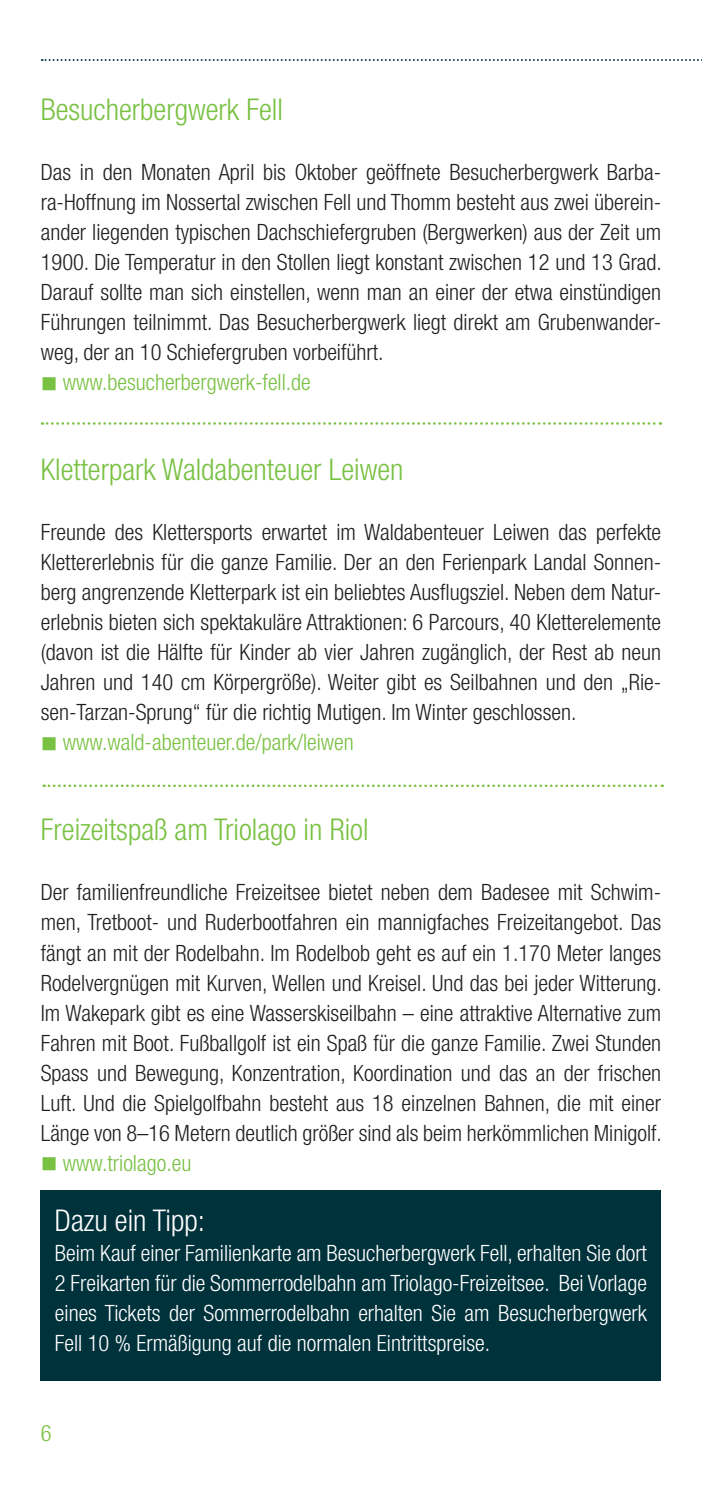
<style>
.page{position:relative;width:702px;height:1489px;background:#fff}
.page>*{position:absolute;margin:0;border:0;box-sizing:border-box;transform-origin:0 0}
.t1{font:300 condensed 30px "Helvetica Neue";color:#79c142}
.t2{font:300 condensed 30px "Helvetica Neue";color:#fff}
.t3{font:300 condensed 22.5px/30px "Helvetica Neue";color:#231f20;text-align:justify}
.t4{font:300 condensed 22.5px/30px "Helvetica Neue";color:#fff;text-align:justify}
.t5{font:300 condensed 22.5px "Helvetica Neue";color:#79c142}
</style>
<div class="page">
<svg style="left:42px;top:59px;width:660px;height:2px"></svg>
<svg style="left:42px;top:422px;width:619px;height:3px"></svg>
<svg style="left:44px;top:784px;width:618px;height:3px"></svg>
<div style="left:41px;top:1189px;width:620px;height:191px;background:#00323c"></div>
<h1 class="t1" style="left:41px;top:92px;width:244px">Besucherbergwerk Fell</h1>
<p class="t3" style="left:41px;top:157px;width:622px">Das in den Monaten April bis Oktober geöffnete Besucherbergwerk Barba&shy;ra-Hoffnung im Nossertal zwischen Fell und Thomm besteht aus zwei überein&shy;ander liegenden typischen Dachschiefergruben (Bergwerken) aus der Zeit um 1900. Die Temperatur in den Stollen liegt konstant zwischen 12 und 13 Grad.<br>Darauf sollte man sich einstellen, wenn man an einer der etwa einstündigen Führungen teilnimmt. Das Besucherbergwerk liegt direkt am Grubenwander&shy;weg, der an 10 Schiefergruben vorbeiführt.</p>
<p class="t5" style="left:41px;top:369px;width:271px">■ www.besucherbergwerk-fell.de</p>
<h1 class="t1" style="left:41px;top:452px;width:364px">Kletterpark Waldabenteuer Leiwen</h1>
<p class="t3" style="left:41px;top:517px;width:622px">Freunde des Klettersports erwartet im Waldabenteuer Leiwen das perfekte Klettererlebnis für die ganze Familie. Der an den Ferienpark Landal Sonnen&shy;berg angrenzende Kletterpark ist ein beliebtes Ausflugsziel. Neben dem Natur&shy;erlebnis bieten sich spektakuläre Attraktionen: 6 Parcours, 40 Kletterelemente (davon ist die Hälfte für Kinder ab vier Jahren zugänglich, der Rest ab neun Jahren und 140 cm Körpergröße). Weiter gibt es Seilbahnen und den „Rie&shy;sen-Tarzan-Sprung“ für die richtig Mutigen. Im Winter geschlossen.</p>
<p class="t5" style="left:41px;top:729px;width:314px">■ www.wald-abenteuer.de/park/leiwen</p>
<h1 class="t1" style="left:41px;top:812px;width:329px">Freizeitspaß am Triolago in Riol</h1>
<p class="t3" style="left:41px;top:877px;width:622px">Der familienfreundliche Freizeitsee bietet neben dem Badesee mit Schwim&shy;men, Tretboot- und Ruderbootfahren ein mannigfaches Freizeitangebot. Das fängt an mit der Rodelbahn. Im Rodelbob geht es auf ein 1.170 Meter langes Rodelvergnügen mit Kurven, Wellen und Kreisel. Und das bei jeder Witterung.<br>Im Wakepark gibt es eine Wasserskiseilbahn – eine attraktive Alternative zum Fahren mit Boot. Fußballgolf ist ein Spaß für die ganze Familie. Zwei Stunden Spass und Bewegung, Konzentration, Koordination und das an der frischen Luft. Und die Spielgolfbahn besteht aus 18 einzelnen Bahnen, die mit einer Länge von 8–16 Metern deutlich größer sind als beim herkömmlichen Minigolf.</p>
<p class="t5" style="left:41px;top:1149px;width:152px">■ www.triolago.eu</p>
<h1 class="t2" style="left:55px;top:1202px;width:151px">Dazu ein Tipp:</h1>
<p class="t4" style="left:55px;top:1237px;width:593px">Beim Kauf einer Familienkarte am Besucherbergwerk Fell, erhalten Sie dort 2 Freikarten für die Sommerrodelbahn am Triolago-Freizeitsee. Bei Vorlage eines Tickets der Sommerrodelbahn erhalten Sie am Besucherbergwerk Fell 10 % Ermäßigung auf die normalen Eintrittspreise.</p>
<p class="t5" style="left:41px;top:1419px;width:12px">6</p>
</div>
